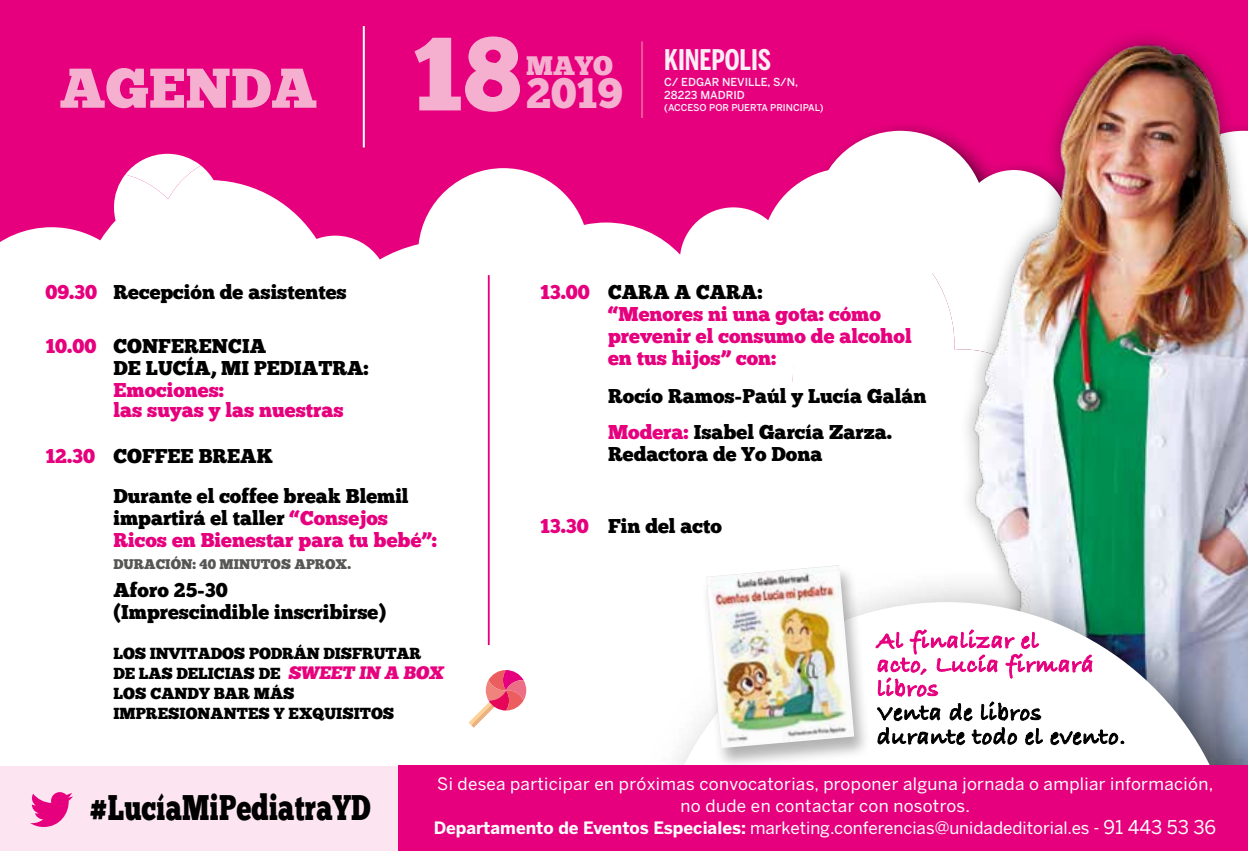
<style>
.page{position:relative;width:1248px;height:851px;background:#fff}
.page>*{position:absolute;margin:0;border:0;box-sizing:border-box;transform-origin:0 0}
.t1{font:55.8px "Chunk Five";color:#f5b0d0}
.t2{font:42.4px "Chunk Five";color:#f5b0d0}
.t3{font:35.6px "Chunk Five";letter-spacing:.01em;color:#000;scale:.76 1}
.t4{font:700 28.2px "Benton Sans Comp";color:#fdeef6}
.t5{font:26.8px "Chunk Five";color:#f5b0d0}
.t6{font:20px/22px "Chunk Five";color:#000}
.t7{font:20px/22px "Chunk Five";color:#e6007d}
.t8{font:17px/22px "Benton Sans";letter-spacing:.02em;color:#fff;text-align:center}
.t9{font:16px/20px "Chunk Five";letter-spacing:-.01em;color:#000}
.t10{font:14px "Chunk Five";color:#575756}
.t11{font:500 11px/13.2px "Benton Sans";color:#fdeef6}
.t12{font:500 9.4px "Benton Sans";color:#fdeef6}
.s1{font-size:104px}
.s2{color:#e6007d}
.s3{color:#000}
.s4{font-size:18px;color:#e6007d}
.s5{font-weight:700}
.s6{font-size:18.8px}
</style>
<div class="page">
<div style="left:0;top:0;width:1247px;height:787px;background:#e6007d"></div>
<svg style="left:831px;top:128px;width:126px;height:88px;fill:#fff"></svg>
<div style="left:932px;top:216px;width:25px;height:345px;background:#fff"></div>
<svg style="left:135px;top:154px;width:65px;height:11px"></svg>
<svg style="left:0;top:165px;width:932px;height:83px;fill:#fff"></svg>
<div style="left:0;top:248px;width:932px;height:518px;background:#fff"></div>
<hr style="left:488px;top:275px;width:1px;height:370px;background:#e6007d">
<img style="left:961px;top:36px;width:286px;height:525px">
<div style="left:622px;top:561px;width:625px;height:233px;background:#000;opacity:.75"></div>
<svg style="left:653px;top:592px;width:594px;height:173px;background:#cbd4d8"></svg>
<div style="left:0;top:766px;width:1247px;height:84px;background:#fce5f1"></div>
<div style="left:398px;top:765px;width:849px;height:85px;background:#e6007d"></div>
<div style="left:701px;top:564px;width:170px;height:205px;background:#000;opacity:.3"></div>
<img style="left:706px;top:565px;width:148px;height:183px">
<svg style="left:877px;top:727px;width:246px;height:18px;background:#a9a9a9"></svg>
<svg style="left:875px;top:629px;width:217px;height:92px;background:#edcedf"></svg>
<svg style="left:468px;top:670px;width:58px;height:57px;background:#f6b5c0"></svg>
<hr style="left:363px;top:26px;width:2px;height:121px;background:#fff">
<hr style="left:641px;top:41px;width:2px;height:77px;background:#ea5297">
<svg style="left:30px;top:792px;width:43px;height:34px"></svg>
<h1 class="t1" style="left:60px;top:55px;width:463px">AGENDA <span class="s1">18</span></h1>
<h3 class="t5" style="left:526px;top:49px;width:88px">MAYO</h3>
<h2 class="t2" style="left:526px;top:68px;width:98px">2019</h2>
<h3 class="t4" style="left:664px;top:43px;width:108px">KINEPOLIS</h3>
<p class="t11" style="left:664px;top:75px;width:135px">C/ EDGAR NEVILLE, S/N,<br>28223 MADRID</p>
<p class="t12" style="left:664px;top:102px;width:161px">(ACCESO POR PUERTA PRINCIPAL)</p>
<p class="t6" style="left:45px;top:281px;width:303px"><span class="s2">09.30</span> Recepción de asistentes</p>
<p class="t6" style="left:113px;top:335px;width:257px;text-indent:-68px"><span class="s2">10.00</span> CONFERENCIA<br>DE LUCÍA, MI PEDIATRA:</p>
<p class="t7" style="left:113px;top:380px;width:231px;line-height:20px">Emociones:<br>las suyas y las nuestras</p>
<p class="t6" style="left:113px;top:436px;width:296px;line-height:40px;text-indent:-68px"><span class="s2">12.30</span> COFFEE BREAK<br>Durante el coffee break Blemil</p>
<p class="t7" style="left:113px;top:507px;width:325px"><span class="s3">impartirá el taller</span> “Consejos<br>Ricos en Bienestar para tu bebé”:</p>
<p class="t10" style="left:113px;top:555px;width:239px">DURACIÓN: 40 MINUTOS APROX.</p>
<p class="t6" style="left:113px;top:578px;width:274px">Aforo 25-30 (Imprescindible inscribirse)</p>
<p class="t9" style="left:113px;top:643px;width:334px">LOS INVITADOS PODRÁN DISFRUTAR<br>DE LAS DELICIAS DE <span class="s4">SWEET IN A BOX<br></span>LOS CANDY BAR MÁS<br>IMPRESIONANTES Y EXQUISITOS</p>
<p class="t7" style="left:608px;top:281px;width:305px;text-indent:-68px">13.00 <span class="s3">CARA A CARA:<br></span>“Menores ni una gota: cómo prevenir el consumo de alcohol en tus hijos” con:</p>
<p class="t6" style="left:608px;top:378px;width:319px;line-height:36px">Rocío Ramos-Paúl y Lucía Galán<br><span class="s2">Modera:</span> Isabel García Zarza.</p>
<p class="t6" style="left:608px;top:443px;width:216px">Redactora de Yo Dona</p>
<p class="t6" style="left:540px;top:515px;width:183px"><span class="s2">13.30</span> Fin del acto</p>
<h3 class="t3" style="left:90px;top:785px;width:371px">#LucíaMiPediatraYD</h3>
<p class="t8" style="left:434px;top:772px;width:783px">Si desea participar en próximas convocatorias, proponer alguna jornada o ampliar información, no dude en contactar con nosotros.<br><span class="s5">Departamento de Eventos Especiales:</span> marketing.conferencias@unidadeditorial.es - <span class="s6">91 443 53 36</span></p>
</div>
